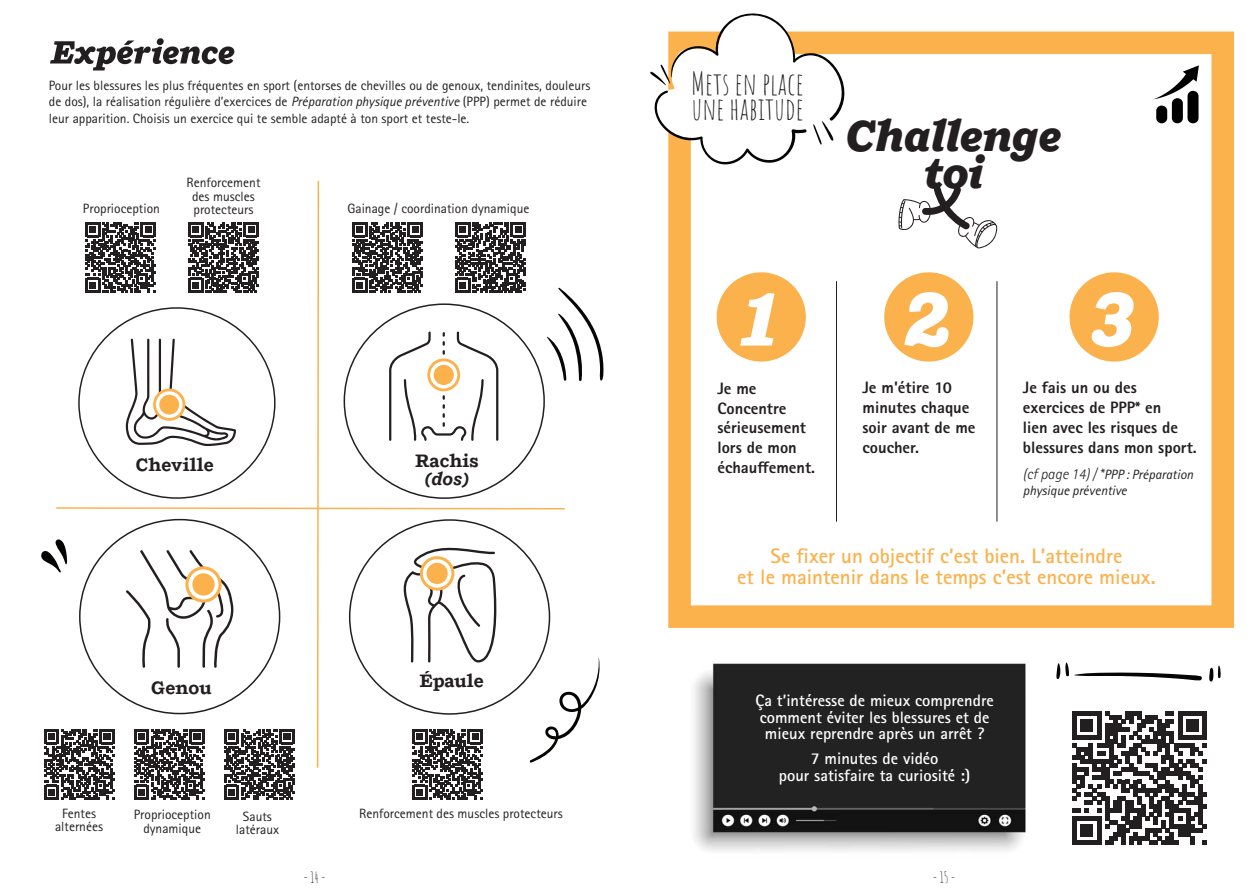
<style>
.page{position:relative;width:1259px;height:893px;background:#fff}
.page>*{position:absolute;margin:0;border:0;box-sizing:border-box;transform-origin:0 0}
.t1{font:italic 900 76.2px "Shift";color:#fff}
.t2{font:italic 900 43.2px/37.3px "Shift";color:#231f20;text-align:center}
.txt{font:30.6px/25.2px "Amatic SC";color:#231f20}
.encadré{font:700 21px/21px "Rotis Sans Serif Pro";color:#fbb14c;text-align:center}
.t3{font:700 18px/18px "Shift";color:#231f20;text-align:center}
.txt-2{font:800 16.5px/19.8px "Rotis Sans Serif Pro";color:#231f20}
.txt-3{font:700 16.5px/16.5px "Rotis Sans Serif Pro";color:#fff;text-align:center}
.t4{font:15px "Amatic SC";color:#231f20}
.rotis_9{font:13.5px/13.5px "Rotis Sans Serif Pro";color:#231f20;text-align:center}
.t5{font:italic 13.5px/16.2px "Rotis Sans Serif Pro";color:#231f20}
.s1{font-style:italic}
.s2{font-weight:300;font-size:15px}
</style>
<div class="page">
<svg style="left:50px;top:38px;width:184px;height:32px"></svg>
<svg style="left:41px;top:180px;width:563px;height:620px"></svg>
<div style="left:668px;top:32px;width:566px;height:596px;border:22px solid #fbb14c"></div>
<svg style="left:898px;top:186px;width:99px;height:62px"></svg>
<div style="left:716px;top:272px;width:90px;height:90px;background:#fbb14c;border-radius:50%"></div>
<div style="left:884px;top:272px;width:89px;height:90px;background:#fbb14c;border-radius:50%"></div>
<div style="left:1069px;top:272px;width:89px;height:90px;background:#fbb14c;border-radius:50%"></div>
<hr style="left:836px;top:281px;width:1px;height:241px;background:#231f20">
<hr style="left:996px;top:281px;width:1px;height:241px;background:#231f20">
<svg style="left:1072px;top:711px;width:134px;height:134px"></svg>
<svg style="left:650px;top:13px;width:203px;height:153px"></svg>
<img style="left:694px;top:663px;width:332px;height:188px">
<svg style="left:1209px;top:665px;width:12px;height:17px"></svg>
<svg style="left:1056px;top:662px;width:146px;height:18px"></svg>
<div style="left:1156px;top:106px;width:11px;height:17px;background:#000;border-radius:5px"></div>
<div style="left:1172px;top:98px;width:10px;height:25px;background:#000;border-radius:5px"></div>
<div style="left:1187px;top:91px;width:11px;height:32px;background:#000;border-radius:5px"></div>
<svg style="left:1154px;top:65px;width:44px;height:34px"></svg>
<p class="rotis_9" style="left:49px;top:78px;width:543px;line-height:16.2px;text-align:left">Pour les blessures les plus fréquentes en sport (entorses de chevilles ou de genoux, tendinites, douleurs de dos), la réalisation régulière d’exercices de <span class="s1">Préparation physique préventive</span> (PPP) permet de réduire leur apparition. Choisis un exercice qui te semble adapté à ton sport et teste-le.</p>
<p class="rotis_9" style="left:83px;top:202px;width:78px">Proprioception</p>
<p class="rotis_9" style="left:186px;top:176px;width:75px">Renforcement des muscles protecteurs</p>
<p class="rotis_9" style="left:347px;top:201px;width:183px">Gainage / coordination dynamique</p>
<p class="t3" style="left:136px;top:456px;width:80px">Cheville</p>
<p class="t3" style="left:415px;top:453px;width:65px">Rachis <span class="s1">(dos)</span></p>
<p class="t3" style="left:151px;top:679px;width:62px">Genou</p>
<p class="t3" style="left:420px;top:673px;width:66px">Épaule</p>
<p class="rotis_9" style="left:55px;top:806px;width:49px">Fentes alternées</p>
<p class="rotis_9" style="left:236px;top:809px;width:45px">Sauts latéraux</p>
<p class="rotis_9" style="left:134px;top:808px;width:78px">Proprioception dynamique</p>
<p class="rotis_9" style="left:359px;top:806px;width:205px">Renforcement des muscles protecteurs</p>
<p class="txt" style="left:691px;top:69px;width:114px">Mets en place une habitude</p>
<p class="t2" style="left:846px;top:119px;width:217px">Challenge toi</p>
<p class="t1" style="left:742px;top:272px;width:37px">1</p>
<p class="t1" style="left:904px;top:272px;width:48px">2</p>
<p class="t1" style="left:1091px;top:272px;width:46px">3</p>
<p class="txt-2" style="left:862px;top:378px;width:115px">Je m'étire 10 minutes chaque soir avant de me coucher.</p>
<p class="txt-2" style="left:717px;top:378px;width:99px">Je me<br>Concentre sérieusement lors de mon échauffement.</p>
<p class="txt-2" style="left:1023px;top:378px;width:175px">Je fais un ou des exercices de PPP* en<br>lien avec les risques de blessures dans mon sport.</p>
<p class="t5" style="left:1023px;top:467px;width:172px"><span class="s2">(cf page 14) / *</span>PPP : Préparation physique préventive</p>
<p class="encadré" style="left:737px;top:545px;width:420px">Se fixer un objectif c’est bien. L’atteindre<br>et le maintenir dans le temps c’est encore mieux.</p>
<p class="txt-3" style="left:755px;top:692px;width:240px">Ça t’intéresse de mieux comprendre comment éviter les blessures et de mieux reprendre après un arrêt ?</p>
<p class="txt-3" style="left:779px;top:750px;width:193px">7 minutes de vidéo<br>pour satisfaire ta curiosité :)</p>
<p class="t4" style="left:304px;top:866px;width:23px">- 14 -</p>
<p class="t4" style="left:933px;top:866px;width:23px">- 15 -</p>
</div>
